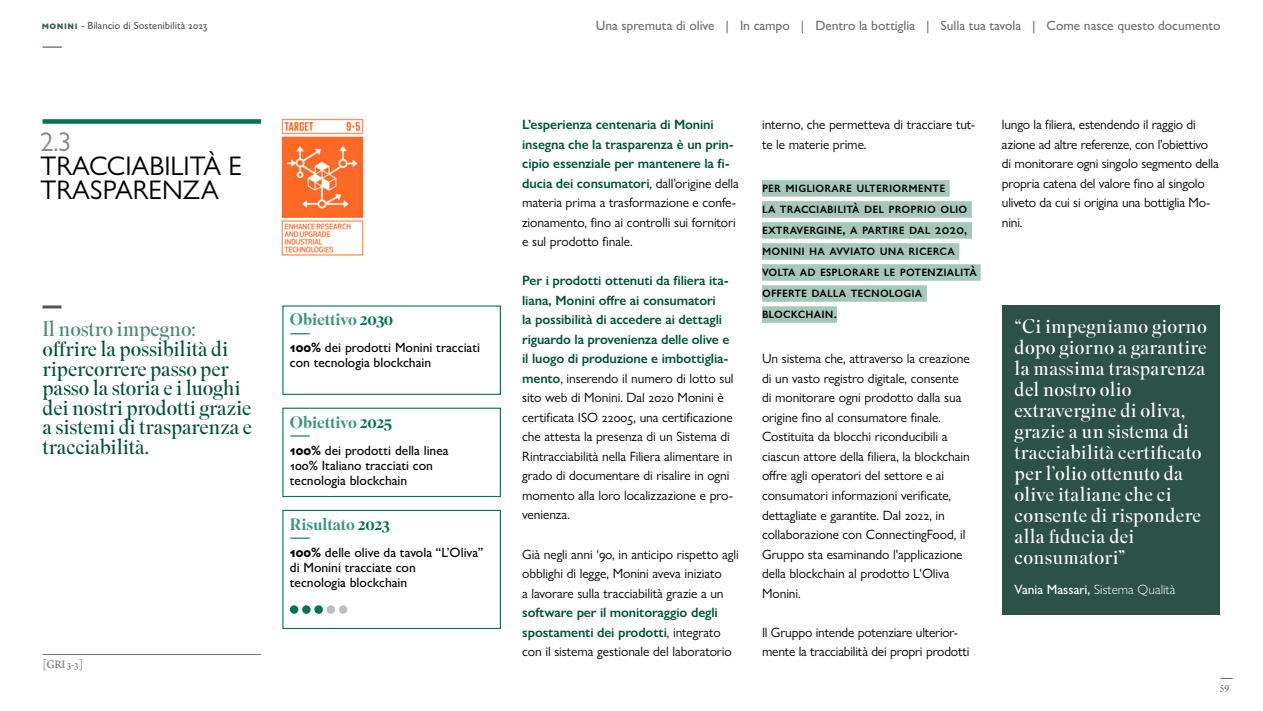
<style>
.page{position:relative;width:1263px;height:711px;background:#fff}
.page>*{position:absolute;margin:0;border:0;box-sizing:border-box;transform-origin:0 0}
.t1{font:27px/24px "Gill Sans Nova";color:#000}
.t2{font:27px "Gill Sans Nova";color:#878787}
.t3{font:300 21px/19.5px "Superior Title";letter-spacing:-.01em;color:#005239}
.t4{font:300 21px "Superior Title";letter-spacing:-.01em;color:#4d8675}
.t5{font:300 19.5px/21px "Superior Title";letter-spacing:.01em;color:#fff}
.t6{font:500 16.5px "Superior Title";letter-spacing:-.01em;color:#3b967d}
.t7{font:500 15px/21px "Gill Sans Nova";letter-spacing:.01em;color:#000}
.t8{font:13.5px/19.5px "Gill Sans Nova";letter-spacing:-.005em;color:#000}
.t9{font:600 13.5px/19.5px "Gill Sans Nova";letter-spacing:-.01em;color:#005239}
.t10{font:500 13.5px/15px "Gill Sans Nova";color:#000}
.t11{font:500 13.5px "Gill Sans Nova";letter-spacing:-.005em;color:#706f6f}
.t12{font:300 13.5px "Gill Sans Nova";color:#fff}
.t13{font:12px "Arno Pro";color:#706f6f}
.t14{font:500 10.5px "Gill Sans Nova";color:#575756}
.s1{font-weight:700;color:#3c5f54}
.s2{color:#007351}
.s3{font-weight:700}
.s4{color:#547369}
.s5{font-weight:400;color:#000}
.s6{font-weight:600;color:#005239}
.s7{font-weight:500}
</style>
<div class="page">
<svg style="left:1221px;top:677px;width:12px;height:1px"></svg>
<svg style="left:43px;top:46px;width:19px;height:2px"></svg>
<div style="left:43px;top:119px;width:218px;height:5px;background:#007351"></div>
<img style="left:281px;top:118px;width:83px;height:138px">
<div style="left:762px;top:180px;width:188px;height:16px;background:#a5c8bb"></div>
<div style="left:762px;top:201px;width:210px;height:16px;background:#a5c8bb"></div>
<div style="left:762px;top:222px;width:210px;height:16px;background:#a5c8bb"></div>
<div style="left:762px;top:243px;width:197px;height:16px;background:#a5c8bb"></div>
<div style="left:762px;top:264px;width:219px;height:16px;background:#a5c8bb"></div>
<div style="left:762px;top:285px;width:165px;height:16px;background:#a5c8bb"></div>
<div style="left:762px;top:306px;width:75px;height:16px;background:#a5c8bb"></div>
<div style="left:1002px;top:305px;width:218px;height:309px;background:#2c5146"></div>
<hr style="left:43px;top:305px;width:18px;height:3px;background:#555852">
<svg style="left:290px;top:333px;width:20px;height:1px"></svg>
<svg style="left:290px;top:435px;width:20px;height:1px"></svg>
<div style="left:282px;top:407px;width:219px;height:89px;border:1px solid #007351"></div>
<svg style="left:290px;top:537px;width:20px;height:1px"></svg>
<div style="left:290px;top:605px;width:8px;height:8px;background:#007351;border-radius:50%"></div>
<div style="left:302px;top:605px;width:9px;height:8px;background:#007351;border-radius:50%"></div>
<div style="left:314px;top:605px;width:9px;height:8px;background:#007351;border-radius:50%"></div>
<div style="left:327px;top:605px;width:8px;height:8px;background:#bac0be;border-radius:50%"></div>
<div style="left:339px;top:605px;width:8px;height:8px;background:#bac0be;border-radius:50%"></div>
<div style="left:282px;top:509px;width:219px;height:119px;border:1px solid #007351"></div>
<hr style="left:43px;top:653px;width:218px;height:1px;background:#706f6f">
<p class="t14" style="left:42px;top:19px;width:167px"><span class="s1">monini</span> - Bilancio di Sostenibilità 2023</p>
<h1 class="t2" style="left:40px;top:125px;width:32px">2.3</h1>
<h1 class="t1" style="left:40px;top:153px;width:203px">TRACCIABILITÀ E<br>TRASPARENZA</h1>
<h2 class="t4" style="left:43px;top:316px;width:155px">Il nostro impegno:</h2>
<h2 class="t3" style="left:43px;top:339px;width:211px">offrire la possibilità di ripercorrere passo per passo la storia e i luoghi dei nostri prodotti grazie a sistemi di trasparenza e tracciabilità.</h2>
<p class="t13" style="left:43px;top:657px;width:42px">[GRI 3-3]</p>
<p class="t6" style="left:290px;top:309px;width:105px">Obiettivo <span class="s2">2030</span></p>
<p class="t10" style="left:290px;top:340px;width:192px"><span class="s3">100%</span> dei prodotti Monini tracciati con tecnologia blockchain</p>
<p class="t6" style="left:290px;top:411px;width:104px">Obiettivo <span class="s2">2025</span></p>
<p class="t10" style="left:290px;top:442px;width:160px"><span class="s3">100%</span> dei prodotti della linea<br>100% Italiano tracciati con tecnologia blockchain</p>
<p class="t6" style="left:290px;top:513px;width:102px">Risultato <span class="s2">2023</span></p>
<p class="t10" style="left:290px;top:544px;width:195px"><span class="s3">100%</span> delle olive da tavola “L’Oliva” di Monini tracciate con<br>tecnologia blockchain</p>
<p class="t11" style="left:596px;top:17px;width:626px">Una spremuta di olive <span class="s4">|</span> In campo <span class="s4">|</span> Dentro la bottiglia <span class="s4">|</span> Sulla tua tavola <span class="s4">|</span> Come nasce questo documento</p>
<p class="t9" style="left:522px;top:114px;width:218px">L’esperienza centenaria di Monini insegna che la trasparenza è un prin&shy;cipio essenziale per mantenere la fi&shy;ducia dei consumatori<span class="s5">, dall’origine della materia prima a trasformazione e confe&shy;zionamento, fino ai controlli sui fornitori e sul prodotto finale.</span></p>
<p class="t8" style="left:522px;top:270px;width:213px"><span class="s6">Per i prodotti ottenuti da filiera ita&shy;liana, Monini offre ai consumatori<br>la possibilità di accedere ai dettagli riguardo la provenienza delle olive e il luogo di produzione e imbottiglia&shy;mento</span>, inserendo il numero di lotto sul sito web di Monini. Dal 2020 Monini è certificata ISO 22005, una certificazione che attesta la presenza di un Sistema di Rintracciabilità nella Filiera alimentare in grado di documentare di risalire in ogni momento alla loro localizzazione e pro&shy;venienza.</p>
<p class="t8" style="left:522px;top:543px;width:218px">Già negli anni ‘90, in anticipo rispetto agli obblighi di legge, Monini aveva iniziato<br>a lavorare sulla tracciabilità grazie a un</p>
<p class="t9" style="left:522px;top:602px;width:211px">software per il monitoraggio degli spostamenti dei prodotti<span class="s5">, integrato con il sistema gestionale del laboratorio</span></p>
<p class="t8" style="left:762px;top:114px;width:215px">interno, che permetteva di tracciare tut&shy;te le materie prime.</p>
<p class="t7" style="left:762px;top:176px;width:216px">per migliorare ulteriormente<br>la tracciabilità del proprio olio extravergine, a partire dal 2020, monini ha avviato una ricerca volta ad esplorare le potenzialità offerte dalla tecnologia blockchain.</p>
<p class="t8" style="left:762px;top:348px;width:209px">Un sistema che, attraverso la creazione di un vasto registro digitale, consente di monitorare ogni prodotto dalla sua origine fino al consumatore finale.<br>Costituita da blocchi riconducibili a ciascun attore della filiera, la blockchain offre agli operatori del settore e ai consumatori informazioni verificate, dettagliate e garantite. Dal 2022, in collaborazione con ConnectingFood, il Gruppo sta esaminando l'applicazione della blockchain al prodotto L'Oliva Monini.</p>
<p class="t8" style="left:762px;top:621px;width:209px">Il Gruppo intende potenziare ulterior&shy;mente la tracciabilità dei propri prodotti</p>
<p class="t8" style="left:1002px;top:114px;width:218px">lungo la filiera, estendendo il raggio di azione ad altre referenze, con l’obiettivo di monitorare ogni singolo segmento della propria catena del valore fino al singolo uliveto da cui si origina una bottiglia Mo&shy;nini.</p>
<p class="t5" style="left:1015px;top:316px;width:194px">“Ci impegniamo giorno dopo giorno a garantire la massima trasparenza del nostro olio extravergine di oliva, grazie a un sistema di tracciabilità certificato per l’olio ottenuto da olive italiane che ci consente di rispondere alla fiducia dei consumatori”</p>
<p class="t12" style="left:1015px;top:581px;width:162px"><span class="s7">Vania Massari,</span> Sistema Qualità</p>
<p class="t13" style="left:1220px;top:678px;width:11px">59</p>
</div>
